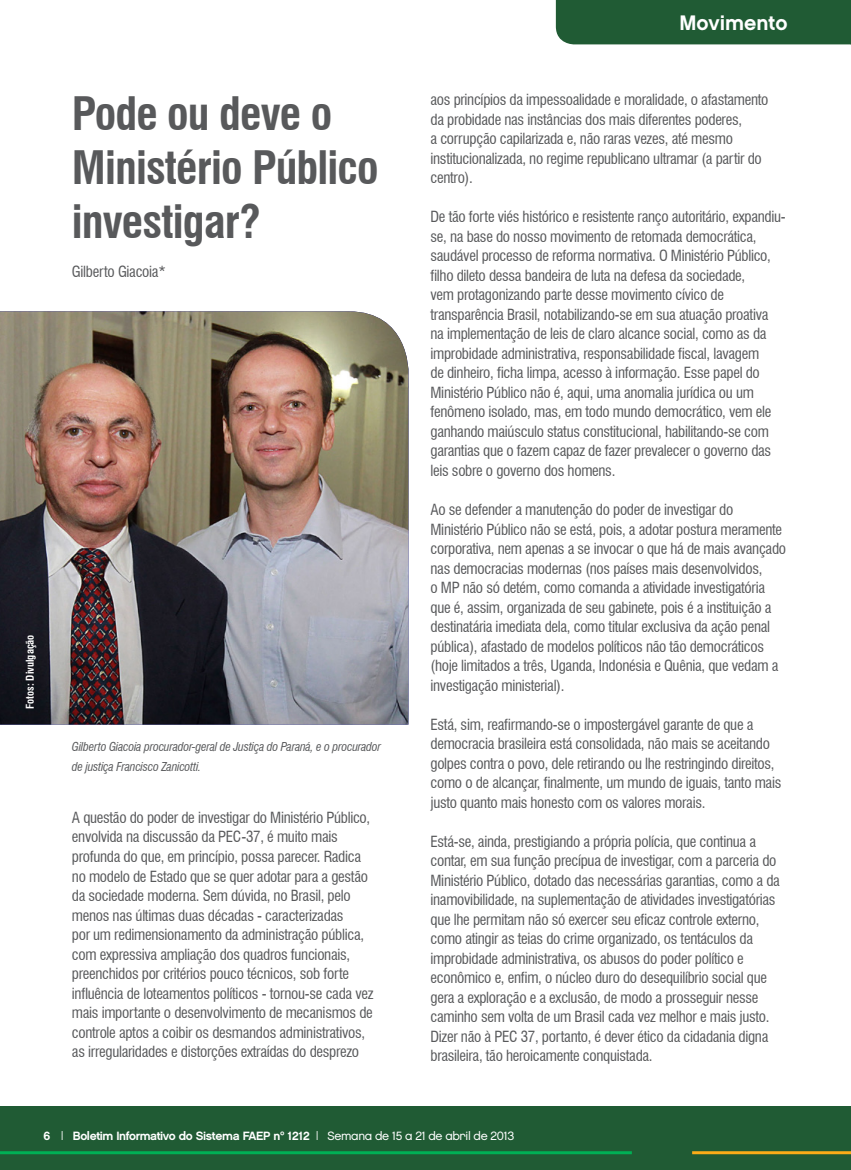
<style>
.page{position:relative;width:851px;height:1170px;background:#fff}
.page>*{position:absolute;margin:0;border:0;box-sizing:border-box;transform-origin:0 0}
.t1{font:700 condensed 45px/54px "Swiss 721 BT";letter-spacing:-.02em;color:#58595b}
.t2{font:21px "Chalet New York Nineteen Sixty";color:#fff}
.t3{font:condensed 15px/19.5px "Swiss 721 BT";letter-spacing:-.02em;color:#58595b}
.t4{font:italic condensed 12px/19.5px "Swiss 721 BT";letter-spacing:-.02em;color:#58595b}
.t5{font:12px "Chalet New York Nineteen Sixty";letter-spacing:-.03em;color:#fff}
.t6{font:700 condensed 10.5px "Swiss 721 BT";color:#fff}
.s1{font-family:"Chalet London Nineteen Eighty"}
</style>
<div class="page">
<div style="left:0;top:1106px;width:850px;height:63px;background:#205b34"></div>
<hr style="left:0;top:1151px;width:631px;height:3px;background:#00b055">
<hr style="left:692px;top:1151px;width:158px;height:3px;background:#fbac18">
<div style="left:555px;top:0;width:296px;height:44px;background:#205b34"></div>
<img style="left:0;top:311px;width:408px;height:413px">
<p class="t1" style="left:72px;top:86px;width:308px">Pode ou deve o<br>Ministério Público investigar?</p>
<p class="t3" style="left:72px;top:261px;width:95px">Gilberto Giacoia*</p>
<p class="t6" style="left:24px;top:708px;width:75px;rotate:-90deg">Fotos: Divulgação</p>
<p class="t4" style="left:72px;top:737px;width:310px">Gilberto Giacoia procurador-geral de Justiça do Paraná, e o procurador de justiça Francisco Zanicotti.</p>
<p class="t3" style="left:72px;top:807px;width:303px">A questão do poder de investigar do Ministério Público, envolvida na discussão da PEC-37, é muito mais profunda do que, em princípio, possa parecer. Radica no modelo de Estado que se quer adotar para a gestão da sociedade moderna. Sem dúvida, no Brasil, pelo menos nas últimas duas décadas - caracterizadas<br>por um redimensionamento da administração pública, com expressiva ampliação dos quadros funcionais, preenchidos por critérios pouco técnicos, sob forte influência de loteamentos políticos - tornou-se cada vez mais importante o desenvolvimento de mecanismos de controle aptos a coibir os desmandos administrativos, as irregularidades e distorções extraídas do desprezo</p>
<p class="t2" style="left:679px;top:10px;width:109px">Movimento</p>
<p class="t3" style="left:430px;top:90px;width:339px">aos princípios da impessoalidade e moralidade, o afastamento da probidade nas instâncias dos mais diferentes poderes,<br>a corrupção capilarizada e, não raras vezes, até mesmo institucionalizada, no regime republicano ultramar (a partir do centro).</p>
<p class="t3" style="left:430px;top:207px;width:356px">De tão forte viés histórico e resistente ranço autoritário, expandiu&shy;se, na base do nosso movimento de retomada democrática, saudável processo de reforma normativa. O Ministério Público, filho dileto dessa bandeira de luta na defesa da sociedade,<br>vem protagonizando parte desse movimento cívico de transparência Brasil, notabilizando-se em sua atuação proativa<br>na implementação de leis de claro alcance social, como as da improbidade administrativa, responsabilidade fiscal, lavagem<br>de dinheiro, ficha limpa, acesso à informação. Esse papel do Ministério Público não é, aqui, uma anomalia jurídica ou um fenômeno isolado, mas, em todo mundo democrático, vem ele ganhando maiúsculo status constitucional, habilitando-se com garantias que o fazem capaz de fazer prevalecer o governo das leis sobre o governo dos homens.</p>
<p class="t3" style="left:430px;top:499px;width:357px">Ao se defender a manutenção do poder de investigar do Ministério Público não se está, pois, a adotar postura meramente corporativa, nem apenas a se invocar o que há de mais avançado nas democracias modernas (nos países mais desenvolvidos,<br>o MP não só detém, como comanda a atividade investigatória que é, assim, organizada de seu gabinete, pois é a instituição a destinatária imediata dela, como titular exclusiva da ação penal pública), afastado de modelos políticos não tão democráticos (hoje limitados a três, Uganda, Indonésia e Quênia, que vedam a investigação ministerial).</p>
<p class="t3" style="left:430px;top:714px;width:352px">Está, sim, reafirmando-se o impostergável garante de que a democracia brasileira está consolidada, não mais se aceitando golpes contra o povo, dele retirando ou lhe restringindo direitos, como o de alcançar, finalmente, um mundo de iguais, tanto mais justo quanto mais honesto com os valores morais.</p>
<p class="t3" style="left:430px;top:831px;width:351px">Está-se, ainda, prestigiando a própria polícia, que continua a contar, em sua função precípua de investigar, com a parceria do Ministério Público, dotado das necessárias garantias, como a da inamovibilidade, na suplementação de atividades investigatórias que lhe permitam não só exercer seu eficaz controle externo, como atingir as teias do crime organizado, os tentáculos da improbidade administrativa, os abusos do poder político e econômico e, enfim, o núcleo duro do desequilíbrio social que gera a exploração e a exclusão, de modo a prosseguir nesse caminho sem volta de um Brasil cada vez melhor e mais justo.<br>Dizer não à PEC 37, portanto, é dever ético da cidadania digna brasileira, tão heroicamente conquistada.</p>
<p class="t5" style="left:43px;top:1128px;width:472px">6 | Boletim Informativo do Sistema FAEP nº 1212 | <span class="s1">Semana de 15 a 21 de abril de 2013</span></p>
</div>
